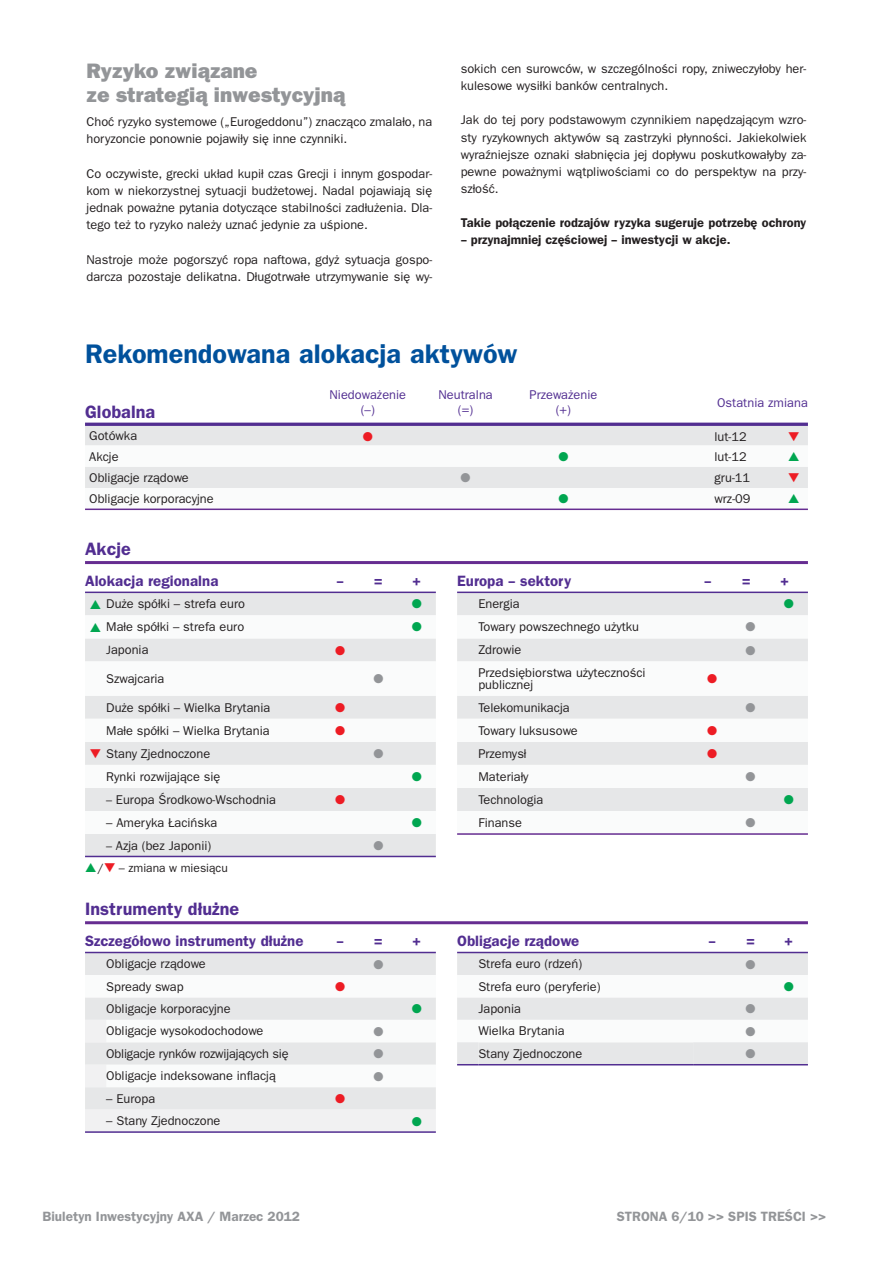
<style>
.page{position:relative;width:893px;height:1263px;background:#fff}
.page>*{position:absolute;margin:0;border:0;box-sizing:border-box;transform-origin:0 0}
.t1{font:27px "Franklin Gothic LT Com Dm";color:#00519c}
.t2{font:800 21px/24px "Franklin Gothic LT Com";color:#939598}
.t3{font:18px "Franklin Gothic LT Com Dm";letter-spacing:.005em;color:#522e91}
.t4{font:15px "Franklin Gothic LT Com Dm";letter-spacing:.005em;color:#522e91}
.t5{font:13.5px "Franklin Gothic LT Com Dm";color:#939598}
.t6{font:12.75px/17.2px "Franklin Gothic LT Com";color:#231f20}
.t7{font:12.75px "Franklin Gothic LT Com Dm";color:#231f20}
.t8{font:12.75px/15px "Franklin Gothic LT Com";letter-spacing:.005em;color:#522e91;text-align:center}
.t9{font:12.75px "Zapf Dingbats ITC";color:#939598}
.t10{font:12.75px "Zapf Dingbats ITC";color:#00a650}
.t11{font:12.75px "Zapf Dingbats ITC";color:#ed1c24}
.t12{font:12px "Franklin Gothic LT Com";color:#231f20}
.s1{color:#00a650}
.s2{font-size:12px}
.s3{color:#ed1c24}
</style>
<div class="page">
<div style="left:85px;top:426px;width:723px;height:19px;background:#e6e7e8"></div>
<div style="left:85px;top:467px;width:723px;height:21px;background:#e6e7e8"></div>
<hr style="left:85px;top:508px;width:723px;height:2px;background:#662d91">
<hr style="left:85px;top:423px;width:723px;height:3px;background:#522e91">
<svg style="left:85px;top:593px;width:723px;height:22px;background:#e6e7e8"></svg>
<svg style="left:85px;top:638px;width:723px;height:173px;fill:#eaebeb"></svg>
<div style="left:85px;top:834px;width:351px;height:22px;background:#e6e7e8"></div>
<hr style="left:85px;top:592px;width:351px;height:1px;background:#522e91">
<hr style="left:457px;top:592px;width:351px;height:1px;background:#522e91">
<hr style="left:85px;top:856px;width:351px;height:1px;background:#522e91">
<hr style="left:457px;top:833px;width:351px;height:2px;background:#662d91">
<hr style="left:85px;top:561px;width:723px;height:3px;background:#662d91">
<svg style="left:85px;top:953px;width:723px;height:22px;background:#e5e5e7"></svg>
<svg style="left:85px;top:997px;width:723px;height:69px;fill:#e6e7e8"></svg>
<svg style="left:85px;top:1020px;width:351px;height:111px"></svg>
<hr style="left:85px;top:952px;width:351px;height:1px;background:#522e91">
<hr style="left:457px;top:952px;width:351px;height:1px;background:#522e91">
<hr style="left:85px;top:1131px;width:351px;height:2px;background:#522e91">
<div style="left:457px;top:1042px;width:351px;height:23px;background:#e6e7e8"></div>
<hr style="left:693px;top:1064px;width:115px;height:1px;background:#522e91">
<hr style="left:85px;top:921px;width:723px;height:3px;background:#662d91">
<svg style="left:788px;top:432px;width:11px;height:9px"></svg>
<svg style="left:788px;top:473px;width:11px;height:9px"></svg>
<h2 class="t2" style="left:87px;top:61px;width:260px">Ryzyko związane<br>ze strategią inwestycyjną</h2>
<p class="t6" style="left:87px;top:114px;width:347px">Choć ryzyko systemowe („Eurogeddonu”) znacząco zmalało, na horyzoncie ponownie pojawiły się inne czynniki.</p>
<p class="t6" style="left:87px;top:166px;width:347px;text-align:justify">Co oczywiste, grecki układ kupił czas Grecji i innym gospodar&shy;kom w niekorzystnej sytuacji budżetowej. Nadal pojawiają się jednak poważne pytania dotyczące stabilności zadłużenia. Dla&shy;tego też to ryzyko należy uznać jedynie za uśpione.</p>
<p class="t6" style="left:87px;top:252px;width:347px">Nastroje może pogorszyć ropa naftowa, gdyż sytuacja gospo&shy;darcza pozostaje delikatna. Długotrwałe utrzymywanie się wy-</p>
<p class="t6" style="left:461px;top:61px;width:347px">sokich cen surowców, w szczególności ropy, zniweczyłoby her&shy;kulesowe wysiłki banków centralnych.</p>
<p class="t6" style="left:461px;top:113px;width:347px;text-align:justify">Jak do tej pory podstawowym czynnikiem napędzającym wzro&shy;sty ryzykownych aktywów są zastrzyki płynności. Jakiekolwiek wyraźniejsze oznaki słabnięcia jej dopływu poskutkowałyby za&shy;pewne poważnymi wątpliwościami co do perspektyw na przy&shy;szłość.</p>
<p class="t7" style="left:461px;top:218px;width:347px">Takie połączenie rodzajów ryzyka sugeruje potrzebę ochrony</p>
<p class="t7" style="left:461px;top:234px;width:271px">– przynajmniej częściowej – inwestycji w akcje.</p>
<h1 class="t1" style="left:85px;top:344px;width:434px">Rekomendowana alokacja aktywów</h1>
<h3 class="t3" style="left:85px;top:405px;width:72px">Globalna</h3>
<p class="t8" style="left:329px;top:389px;width:78px">Niedoważenie (–)</p>
<p class="t8" style="left:438px;top:389px;width:56px">Neutralna (=)</p>
<p class="t8" style="left:529px;top:389px;width:69px">Przeważenie (+)</p>
<p class="t8" style="left:717px;top:396px;width:92px">Ostatnia zmiana</p>
<p class="t6" style="left:89px;top:429px;width:49px">Gotówka</p>
<p class="t11" style="left:363px;top:430px;width:12px">●</p>
<p class="t6" style="left:714px;top:429px;width:34px">lut-12</p>
<p class="t6" style="left:89px;top:449px;width:31px">Akcje</p>
<p class="t10" style="left:558px;top:451px;width:12px">●</p>
<p class="t6" style="left:714px;top:449px;width:34px">lut-12</p>
<p class="t6" style="left:89px;top:470px;width:101px">Obligacje rządowe</p>
<p class="t9" style="left:461px;top:472px;width:12px">●</p>
<p class="t6" style="left:714px;top:471px;width:37px">gru-11</p>
<p class="t6" style="left:89px;top:491px;width:126px">Obligacje korporacyjne</p>
<p class="t10" style="left:558px;top:493px;width:12px">●</p>
<p class="t6" style="left:714px;top:492px;width:38px">wrz-09</p>
<h3 class="t3" style="left:85px;top:542px;width:47px">Akcje</h3>
<p class="t4" style="left:85px;top:575px;width:135px">Alokacja regionalna</p>
<p class="t4" style="left:336px;top:575px;width:48px">– =</p>
<p class="t4" style="left:412px;top:575px;width:10px">+</p>
<p class="t4" style="left:457px;top:575px;width:116px">Europa – sektory</p>
<p class="t4" style="left:704px;top:575px;width:48px">– =</p>
<p class="t4" style="left:780px;top:575px;width:10px">+</p>
<p class="t6" style="left:90px;top:597px;width:157px"><span class="s1">▲</span> Duże spółki – strefa euro</p>
<p class="t10" style="left:412px;top:598px;width:12px">●</p>
<p class="t6" style="left:478px;top:597px;width:43px">Energia</p>
<p class="t10" style="left:784px;top:598px;width:12px">●</p>
<p class="t6" style="left:90px;top:620px;width:156px"><span class="s1">▲</span> Małe spółki – strefa euro</p>
<p class="t10" style="left:412px;top:621px;width:12px">●</p>
<p class="t6" style="left:478px;top:620px;width:162px">Towary powszechnego użytku</p>
<p class="t9" style="left:745px;top:621px;width:12px">●</p>
<p class="t6" style="left:106px;top:643px;width:44px"><span class="s2">J</span>aponia</p>
<p class="t11" style="left:335px;top:644px;width:12px">●</p>
<p class="t6" style="left:478px;top:643px;width:45px">Zdrowie</p>
<p class="t9" style="left:745px;top:644px;width:12px">●</p>
<p class="t6" style="left:106px;top:671px;width:60px">Szwajcaria</p>
<p class="t9" style="left:373px;top:673px;width:12px">●</p>
<p class="t6" style="left:478px;top:667px;width:169px;line-height:12.8px">Przedsiębiorstwa użyteczności publicznej</p>
<p class="t11" style="left:707px;top:673px;width:12px">●</p>
<p class="t6" style="left:106px;top:700px;width:166px">Duże spółki – Wielka Brytania</p>
<p class="t11" style="left:335px;top:701px;width:12px">●</p>
<p class="t6" style="left:478px;top:700px;width:93px">Telekomunikacja</p>
<p class="t9" style="left:745px;top:701px;width:12px">●</p>
<p class="t6" style="left:106px;top:723px;width:165px">Małe spółki – Wielka Brytania</p>
<p class="t11" style="left:335px;top:724px;width:12px">●</p>
<p class="t6" style="left:478px;top:723px;width:101px">Towary luksusowe</p>
<p class="t11" style="left:707px;top:724px;width:12px">●</p>
<p class="t6" style="left:90px;top:746px;width:122px"><span class="s3">▼</span> Stany Zjednoczone</p>
<p class="t9" style="left:373px;top:747px;width:12px">●</p>
<p class="t6" style="left:478px;top:746px;width:50px">Przemysł</p>
<p class="t11" style="left:707px;top:747px;width:12px">●</p>
<p class="t6" style="left:106px;top:769px;width:115px">Rynki rozwijające się</p>
<p class="t10" style="left:412px;top:770px;width:12px">●</p>
<p class="t6" style="left:478px;top:769px;width:52px">Materiały</p>
<p class="t9" style="left:745px;top:770px;width:12px">●</p>
<p class="t6" style="left:106px;top:792px;width:171px"><span class="s2">–</span> Europa Środkowo-Wschodnia</p>
<p class="t11" style="left:335px;top:794px;width:12px">●</p>
<p class="t6" style="left:478px;top:792px;width:67px">Technologia</p>
<p class="t10" style="left:784px;top:794px;width:12px">●</p>
<p class="t6" style="left:106px;top:815px;width:113px">– Ameryka Łacińska</p>
<p class="t10" style="left:412px;top:817px;width:12px">●</p>
<p class="t6" style="left:478px;top:815px;width:45px">Finanse</p>
<p class="t9" style="left:745px;top:817px;width:12px">●</p>
<p class="t6" style="left:106px;top:838px;width:106px"><span class="s2">–</span> Azja (bez Japonii)</p>
<p class="t9" style="left:373px;top:840px;width:12px">●</p>
<p class="t12" style="left:85px;top:864px;width:144px"><span class="s1">▲</span> /<span class="s3">▼</span> – zmiana w miesiącu</p>
<h3 class="t3" style="left:85px;top:902px;width:156px">Instrumenty dłużne</h3>
<p class="t4" style="left:85px;top:935px;width:220px">Szczegółowo instrumenty dłużne</p>
<p class="t4" style="left:336px;top:935px;width:48px">– =</p>
<p class="t4" style="left:412px;top:935px;width:10px">+</p>
<p class="t4" style="left:457px;top:935px;width:124px">Obligacje rządowe</p>
<p class="t4" style="left:708px;top:935px;width:48px">– =</p>
<p class="t4" style="left:784px;top:935px;width:10px">+</p>
<p class="t6" style="left:106px;top:956px;width:101px">Obligacje rządowe</p>
<p class="t9" style="left:373px;top:958px;width:12px">●</p>
<p class="t6" style="left:478px;top:956px;width:105px">Strefa euro (rdzeń)</p>
<p class="t9" style="left:745px;top:958px;width:12px">●</p>
<p class="t6" style="left:106px;top:979px;width:79px">Spready swap</p>
<p class="t11" style="left:335px;top:981px;width:12px">●</p>
<p class="t6" style="left:478px;top:979px;width:124px">Strefa euro (peryferie)</p>
<p class="t10" style="left:784px;top:981px;width:12px">●</p>
<p class="t6" style="left:106px;top:1001px;width:126px">Obligacje korporacyjne</p>
<p class="t10" style="left:412px;top:1003px;width:12px">●</p>
<p class="t6" style="left:478px;top:1001px;width:44px">Japonia</p>
<p class="t9" style="left:745px;top:1003px;width:12px">●</p>
<p class="t6" style="left:106px;top:1024px;width:159px">Obligacje wysokodochodowe</p>
<p class="t9" style="left:373px;top:1025px;width:12px">●</p>
<p class="t6" style="left:478px;top:1024px;width:88px">Wielka Brytania</p>
<p class="t9" style="left:745px;top:1025px;width:12px">●</p>
<p class="t6" style="left:106px;top:1046px;width:184px">Obligacje rynków rozwijających się</p>
<p class="t9" style="left:373px;top:1048px;width:12px">●</p>
<p class="t6" style="left:478px;top:1046px;width:105px">Stany Zjednoczone</p>
<p class="t9" style="left:745px;top:1048px;width:12px">●</p>
<p class="t6" style="left:106px;top:1069px;width:171px">Obligacje indeksowane inflacją</p>
<p class="t9" style="left:373px;top:1070px;width:12px">●</p>
<p class="t6" style="left:106px;top:1091px;width:50px">– Europa</p>
<p class="t11" style="left:335px;top:1093px;width:12px">●</p>
<p class="t6" style="left:106px;top:1114px;width:116px">– Stany Zjednoczone</p>
<p class="t10" style="left:412px;top:1115px;width:12px">●</p>
<p class="t5" style="left:43px;top:1211px;width:259px">Biuletyn Inwestycyjny AXA / Marzec 2012</p>
<p class="t5" style="left:617px;top:1211px;width:211px">STRONA 6/10 &gt;&gt; SPIS TREŚCI &gt;&gt;</p>
</div>
